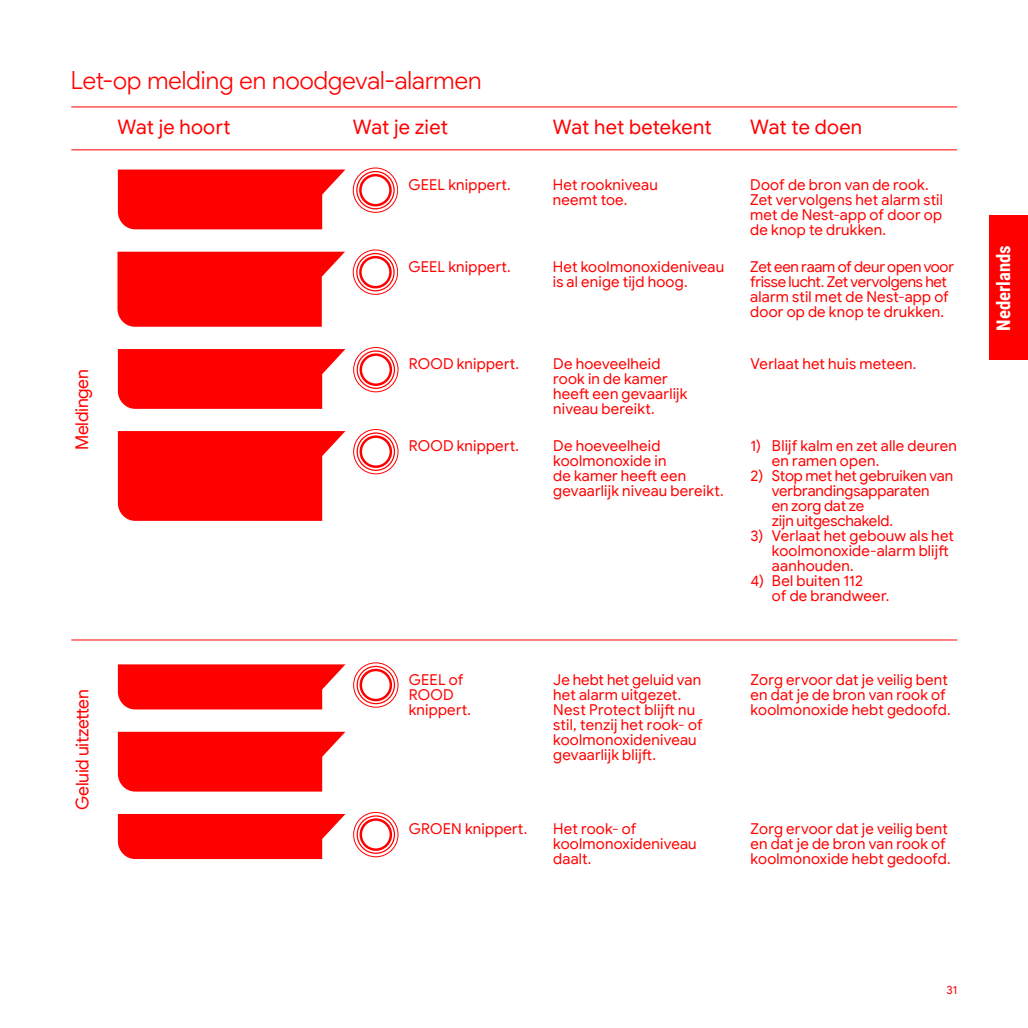
<style>
.page{position:relative;width:1028px;height:1028px;background:#fff}
.page>*{position:absolute;margin:0;border:0;box-sizing:border-box;transform-origin:0 0}
.t1{font:300 25px "Product Sans";letter-spacing:.005em;color:#f00}
.t2{font:20px "Google Sans";color:#f00}
.t3{font:700 18.75px "Roboto Condensed";color:#fff}
.t4{font:17.5px "Google Sans";letter-spacing:-.015em;color:#f00}
.t5{font:15px/15px "Google Sans";letter-spacing:.015em;color:#f00}
.t6{font:15px/15px "Google Sans";letter-spacing:-.015em;color:#f00}
.t7{font:15px/15px "Google Sans";letter-spacing:-.005em;color:#f00}
.t8{font:11.75px "Google Sans";color:#f00}
</style>
<div class="page">
<hr style="left:71px;top:149px;width:886px;height:1px;background:#f00">
<hr style="left:71px;top:106px;width:886px;height:1px;background:#f00">
<svg style="left:118px;top:349px;width:227px;height:60px;background:#ff1616"></svg>
<svg style="left:117px;top:252px;width:228px;height:75px;background:#ff1717"></svg>
<svg style="left:118px;top:169px;width:227px;height:60px;background:#ff1717"></svg>
<div style="left:359px;top:174px;width:33px;height:32px;border:2px solid #f00;border-radius:50%"></div>
<div style="left:356px;top:171px;width:39px;height:38px;border:1px solid #f00;border-radius:50%"></div>
<div style="left:353px;top:168px;width:45px;height:45px;border:1px solid #f00;border-radius:50%"></div>
<div style="left:359px;top:256px;width:33px;height:32px;border:2px solid #f00;border-radius:50%"></div>
<div style="left:356px;top:253px;width:39px;height:38px;border:1px solid #f00;border-radius:50%"></div>
<div style="left:353px;top:250px;width:45px;height:45px;border:1px solid #f00;border-radius:50%"></div>
<svg style="left:118px;top:664px;width:227px;height:45px;background:#ff1515"></svg>
<svg style="left:118px;top:431px;width:227px;height:90px;background:#ff1717"></svg>
<div style="left:359px;top:353px;width:33px;height:33px;border:2px solid #f00;border-radius:50%"></div>
<div style="left:356px;top:350px;width:39px;height:39px;border:1px solid #f00;border-radius:50%"></div>
<div style="left:353px;top:347px;width:45px;height:45px;border:1px solid #f00;border-radius:50%"></div>
<div style="left:359px;top:435px;width:33px;height:33px;border:2px solid #f00;border-radius:50%"></div>
<div style="left:356px;top:432px;width:39px;height:39px;border:1px solid #f00;border-radius:50%"></div>
<div style="left:353px;top:429px;width:45px;height:45px;border:1px solid #f00;border-radius:50%"></div>
<div style="left:359px;top:818px;width:33px;height:33px;border:2px solid #f00;border-radius:50%"></div>
<div style="left:356px;top:815px;width:39px;height:38px;border:1px solid #f00;border-radius:50%"></div>
<div style="left:353px;top:812px;width:45px;height:45px;border:1px solid #f00;border-radius:50%"></div>
<div style="left:359px;top:668px;width:33px;height:33px;border:2px solid #f00;border-radius:50%"></div>
<div style="left:356px;top:666px;width:39px;height:38px;border:1px solid #f00;border-radius:50%"></div>
<div style="left:353px;top:662px;width:45px;height:45px;border:1px solid #f00;border-radius:50%"></div>
<hr style="left:71px;top:639px;width:886px;height:1px;background:#f00">
<svg style="left:118px;top:731px;width:227px;height:60px;background:#ff1818"></svg>
<svg style="left:118px;top:814px;width:227px;height:45px;background:#ff1313"></svg>
<div style="left:989px;top:216px;width:39px;height:144px;background:#f00"></div>
<h1 class="t1" style="left:71px;top:65px;width:412px">Let-op melding en noodgeval-alarmen</h1>
<h2 class="t2" style="left:117px;top:115px;width:115px">Wat je hoort</h2>
<h2 class="t2" style="left:553px;top:115px;width:160px">Wat het betekent</h2>
<h2 class="t2" style="left:750px;top:115px;width:113px">Wat te doen</h2>
<h2 class="t2" style="left:353px;top:115px;width:97px">Wat je ziet</h2>
<p class="t5" style="left:408px;top:177px;width:104px">GEEL knippert.</p>
<p class="t5" style="left:553px;top:177px;width:106px">Het rookniveau neemt toe</p>
<p class="t5" style="left:750px;top:177px;width:194px">Doof de bron van de rook<br>Zet vervolgens het alarm stil met de Nest-app of door op de knop te drukken</p>
<p class="t4" style="left:71px;top:450px;width:83px;rotate:-90deg">Meldingen</p>
<p class="t4" style="left:72px;top:810px;width:123px;rotate:-90deg">Geluid uitzetten</p>
<p class="t5" style="left:408px;top:259px;width:104px">GEEL knippert.</p>
<p class="t6" style="left:750px;top:259px;width:205px">Zet een raam of deur open voor frisse lucht. Zet vervolgens het alarm stil met de Nest-app of door op de knop te drukken</p>
<p class="t5" style="left:553px;top:259px;width:173px">Het koolmonoxideniveau is al enige tijd hoog.</p>
<p class="t5" style="left:409px;top:356px;width:112px">ROOD knippert.</p>
<p class="t5" style="left:409px;top:438px;width:112px">ROOD knippert.</p>
<p class="t5" style="left:553px;top:357px;width:136px">De hoeveelheid rook in de kamer heeft een gevaarlijk niveau bereikt</p>
<p class="t5" style="left:750px;top:357px;width:163px">Verlaat het huis meteen</p>
<p class="t5" style="left:553px;top:439px;width:172px">De hoeveelheid koolmonoxide in<br>de kamer heeft een gevaarlijk niveau bereikt.</p>
<p class="t5" style="left:772px;top:438px;width:186px;text-indent:-21px">1) Blijf kalm en zet alle deuren en ramen open</p>
<p class="t7" style="left:772px;top:468px;width:183px;text-indent:-21px">2) Stop met het gebruiken van verbrandingsapparaten<br>en zorg dat ze<br>zijn uitgeschakeld.</p>
<p class="t5" style="left:772px;top:529px;width:183px;text-indent:-21px">3) Verlaat het gebouw als het koolmonoxide-alarm blijft aanhouden</p>
<p class="t5" style="left:772px;top:574px;width:116px;text-indent:-21px">4) Bel buiten 112<br>of de brandweer</p>
<p class="t5" style="left:409px;top:672px;width:64px">GEEL of<br>ROOD knippert.</p>
<p class="t5" style="left:409px;top:821px;width:120px">GROEN knippert.</p>
<p class="t5" style="left:553px;top:672px;width:151px">Je hebt het geluid van het alarm uitgezet.<br>Nest Protect blijft nu stil, tenzij het rook- of koolmonoxideniveau gevaarlijk blijft.</p>
<p class="t5" style="left:553px;top:821px;width:145px">Het rook- of koolmonoxideniveau daalt</p>
<p class="t5" style="left:750px;top:672px;width:199px">Zorg ervoor dat je veilig bent en dat je de bron van rook of koolmonoxide hebt gedoofd</p>
<p class="t5" style="left:750px;top:821px;width:199px">Zorg ervoor dat je veilig bent en dat je de bron van rook of koolmonoxide hebt gedoofd</p>
<p class="t3" style="left:992px;top:331px;width:87px;rotate:-90deg">Nederlands</p>
<p class="t8" style="left:946px;top:983px;width:12px">31</p>
</div>
